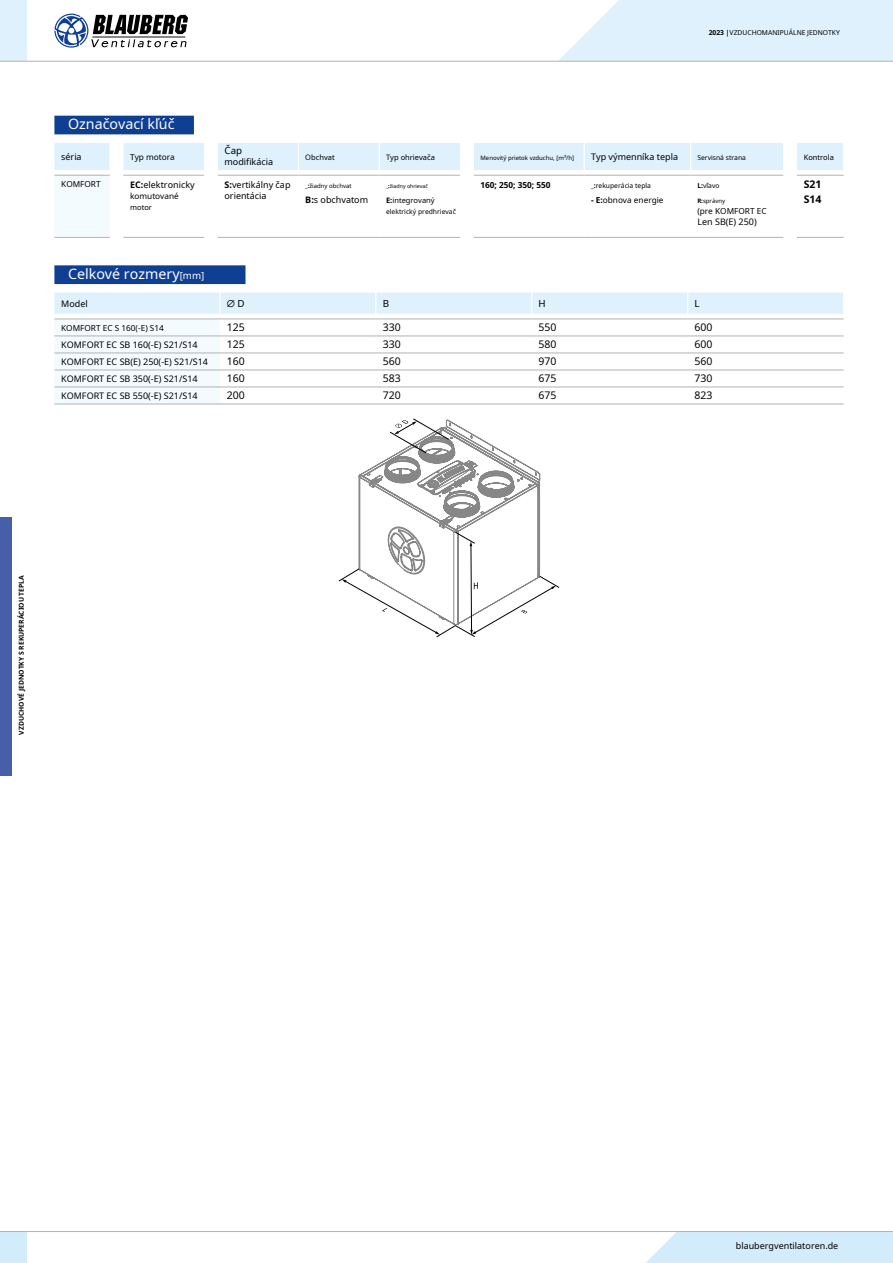
<style>
.page{position:relative;width:893px;height:1263px;background:#fff}
.page>*{position:absolute;margin:0;border:0;box-sizing:border-box;transform-origin:0 0}
.t1{font:14.25px "Noto Sans";color:#fff}
.t2{font:10.5px/17px "Noto Sans";color:#000;text-align:justify}
.t3{font:700 10.5px "Noto Sans";color:#000}
.t4{font:9.75px "Noto Sans";color:#000}
.t5{font:9.75px "Noto Sans Math";color:#000}
.t6{font:9px/17px "Noto Sans";color:#000}
.t7{font:8.25px "Noto Sans";color:#000}
.t8{font:700 8.25px "Noto Sans";color:#000}
.t9{font:7.5px "Noto Sans";color:#000}
.t10{font:6.75px "Noto Sans";color:#000}
.t11{font:700 6.75px "Noto Sans";color:#000}
.t12{font:6px "Noto Sans";color:#000}
.t13{font:5.25px "Noto Sans";color:#000}
.s1{font-weight:700}
.s2{font-size:9.75px}
.s3{font-family:"Noto Sans"}
</style>
<div class="page">
<div style="left:54px;top:265px;width:191px;height:19px;background:#0f3f93"></div>
<svg style="left:54px;top:293px;width:790px;height:111px"></svg>
<hr style="left:375px;top:293px;width:2px;height:21px;background:#fff">
<hr style="left:219px;top:293px;width:2px;height:21px;background:#fff">
<hr style="left:54px;top:319px;width:166px;height:1px;background:#b1b2b3">
<hr style="left:220px;top:319px;width:156px;height:1px;background:#b1b2b3">
<hr style="left:376px;top:319px;width:156px;height:1px;background:#b1b2b3">
<hr style="left:532px;top:319px;width:156px;height:1px;background:#b1b2b3">
<hr style="left:688px;top:319px;width:156px;height:1px;background:#b1b2b3">
<hr style="left:54px;top:336px;width:166px;height:1px;background:#b1b2b3">
<hr style="left:54px;top:353px;width:166px;height:1px;background:#b1b2b3">
<hr style="left:54px;top:370px;width:166px;height:1px;background:#b1b2b3">
<hr style="left:54px;top:387px;width:166px;height:1px;background:#b1b2b3">
<hr style="left:54px;top:404px;width:166px;height:1px;background:#b1b2b3">
<hr style="left:220px;top:336px;width:156px;height:1px;background:#b1b2b3">
<hr style="left:376px;top:336px;width:156px;height:1px;background:#b1b2b3">
<hr style="left:532px;top:336px;width:156px;height:1px;background:#b1b2b3">
<hr style="left:688px;top:336px;width:156px;height:1px;background:#b1b2b3">
<hr style="left:220px;top:387px;width:156px;height:1px;background:#b1b2b3">
<hr style="left:220px;top:404px;width:156px;height:1px;background:#b1b2b3">
<hr style="left:376px;top:387px;width:156px;height:1px;background:#b1b2b3">
<hr style="left:532px;top:387px;width:156px;height:1px;background:#b1b2b3">
<hr style="left:688px;top:387px;width:156px;height:1px;background:#b1b2b3">
<hr style="left:376px;top:404px;width:156px;height:1px;background:#b1b2b3">
<hr style="left:532px;top:404px;width:156px;height:1px;background:#b1b2b3">
<hr style="left:688px;top:404px;width:156px;height:1px;background:#b1b2b3">
<svg style="left:338px;top:419px;width:221px;height:218px"></svg>
<div style="left:54px;top:116px;width:140px;height:18px;background:#0f3f93"></div>
<div style="left:54px;top:175px;width:56px;height:62px;background:#f4fbfe"></div>
<svg style="left:124px;top:175px;width:719px;height:62px"></svg>
<hr style="left:123px;top:237px;width:81px;height:1px;background:#b1b2b3">
<hr style="left:218px;top:237px;width:80px;height:1px;background:#b1b2b3">
<hr style="left:298px;top:237px;width:81px;height:1px;background:#b1b2b3">
<hr style="left:379px;top:237px;width:81px;height:1px;background:#b1b2b3">
<hr style="left:474px;top:237px;width:110px;height:1px;background:#b1b2b3">
<hr style="left:584px;top:237px;width:107px;height:1px;background:#b1b2b3">
<hr style="left:691px;top:237px;width:92px;height:1px;background:#b1b2b3">
<hr style="left:797px;top:237px;width:47px;height:1px;background:#b1b2b3">
<hr style="left:54px;top:237px;width:56px;height:1px;background:#b1b2b3">
<hr style="left:54px;top:175px;width:56px;height:1px;background:#b1b2b3">
<hr style="left:123px;top:175px;width:81px;height:1px;background:#b1b2b3">
<hr style="left:218px;top:175px;width:80px;height:1px;background:#b1b2b3">
<hr style="left:298px;top:175px;width:81px;height:1px;background:#b1b2b3">
<hr style="left:379px;top:175px;width:81px;height:1px;background:#b1b2b3">
<hr style="left:474px;top:175px;width:110px;height:1px;background:#b1b2b3">
<hr style="left:584px;top:175px;width:107px;height:1px;background:#b1b2b3">
<hr style="left:691px;top:175px;width:92px;height:1px;background:#b1b2b3">
<hr style="left:797px;top:175px;width:47px;height:1px;background:#b1b2b3">
<svg style="left:54px;top:143px;width:790px;height:32px"></svg>
<div style="left:646px;top:1232px;width:247px;height:31px;background:#d3ecfc"></div>
<div style="left:0;top:1231px;width:27px;height:32px;background:#d3ecfc"></div>
<hr style="left:0;top:1231px;width:893px;height:1px;background:#b1b2b3">
<div style="left:0;top:0;width:27px;height:61px;background:#def1fd"></div>
<svg style="left:54px;top:14px;width:134px;height:34px"></svg>
<hr style="left:0;top:61px;width:893px;height:1px;background:#b1b2b3">
<svg style="left:558px;top:0;width:335px;height:62px;background:#e0f1fb"></svg>
<div style="left:0;top:517px;width:12px;height:259px;background:#475ea8"></div>
<h1 class="t1" style="left:68px;top:114px;width:108px">Označovací kľúč</h1>
<p class="t10" style="left:709px;top:27px;width:133px"><span class="s1">2023 |</span>VZDUCHOMANIPUÁLNE JEDNOTKY</p>
<p class="t4" style="left:225px;top:144px;width:19px">Čap</p>
<p class="t6" style="left:225px;top:153px;width:50px">modifikácia</p>
<p class="t6" style="left:61px;top:148px;width:22px">séria</p>
<p class="t7" style="left:130px;top:151px;width:46px">Typ motora</p>
<p class="t9" style="left:305px;top:152px;width:31px">Obchvat</p>
<p class="t9" style="left:386px;top:152px;width:50px">Typ ohrievača</p>
<p class="t12" style="left:480px;top:153px;width:95px">Menovitý prietok vzduchu, [m³/h]</p>
<p class="t6" style="left:591px;top:148px;width:88px">Typ výmenníka tepla</p>
<p class="t10" style="left:697px;top:153px;width:50px">Servisná strana</p>
<p class="t9" style="left:804px;top:152px;width:32px">Kontrola</p>
<p class="t7" style="left:61px;top:178px;width:41px">KOMFORT</p>
<p class="t6" style="left:130px;top:176px;width:66px"><span class="s1">EC:</span>elektronicky</p>
<p class="t7" style="left:130px;top:190px;width:50px">komutované</p>
<p class="t9" style="left:130px;top:202px;width:23px">motor</p>
<p class="t10" style="left:697px;top:181px;width:24px"><span class="s1">L:</span>vľavo</p>
<p class="t3" style="left:804px;top:177px;width:19px">S21</p>
<p class="t6" style="left:225px;top:179px;width:68px;line-height:10.8px"><span class="s1">S:</span>vertikálny čap orientácia</p>
<p class="t12" style="left:305px;top:182px;width:48px"><span class="s1">_:</span>žiadny obchvat</p>
<p class="t6" style="left:305px;top:191px;width:64px"><span class="s1">B:</span>s obchvatom</p>
<p class="t13" style="left:386px;top:182px;width:43px"><span class="s1">_:</span>žiadny ohrievač</p>
<p class="t8" style="left:480px;top:179px;width:72px">160; 250; 350; 550</p>
<p class="t10" style="left:591px;top:181px;width:62px"><span class="s1">_:</span>rekuperácia tepla</p>
<p class="t7" style="left:591px;top:194px;width:74px"><span class="s1">- E:</span>obnova energie</p>
<p class="t9" style="left:386px;top:195px;width:50px"><span class="s1">E:</span>integrovaný</p>
<p class="t3" style="left:804px;top:192px;width:19px">S14</p>
<p class="t10" style="left:386px;top:207px;width:71px">elektrický predhrievač</p>
<p class="t12" style="left:697px;top:197px;width:29px"><span class="s1">R:</span>správny</p>
<p class="t7" style="left:697px;top:205px;width:71px">(pre KOMFORT EC</p>
<p class="t6" style="left:697px;top:213px;width:61px">Len SB(E) 250)</p>
<h1 class="t1" style="left:68px;top:264px;width:138px">Celkové rozmery<span class="s2">[mm]</span></h1>
<p class="t6" style="left:61px;top:295px;width:28px">Model</p>
<p class="t5" style="left:227px;top:296px;width:19px">∅ <span class="s3">D</span></p>
<p class="t4" style="left:383px;top:296px;width:8px">B</p>
<p class="t4" style="left:539px;top:296px;width:9px">H</p>
<p class="t4" style="left:694px;top:296px;width:7px">L</p>
<p class="t7" style="left:61px;top:322px;width:104px">KOMFORT EC S 160(-E) S14</p>
<p class="t2" style="left:227px;top:319px;width:20px">125<br>125<br>160<br>160<br>200</p>
<p class="t2" style="left:383px;top:319px;width:20px">330<br>330<br>560<br>583<br>720</p>
<p class="t2" style="left:539px;top:319px;width:20px">550<br>580<br>970<br>675<br>675</p>
<p class="t2" style="left:694px;top:319px;width:20px">600<br>600<br>560<br>730<br>823</p>
<p class="t6" style="left:61px;top:336px;width:148px">KOMFORT EC SB 160(-E) S21/S14<br>KOMFORT EC SB(E) 250(-E) S21/S14<br>KOMFORT EC SB 350(-E) S21/S14<br>KOMFORT EC SB 550(-E) S21/S14</p>
<p class="t11" style="left:17px;top:734px;width:161px;rotate:-90deg">VZDUCHOVÉ JEDNOTKY S REKUPERÁCIOU TEPLA</p>
<p class="t6" style="left:736px;top:1237px;width:104px">blaubergventilatoren.de</p>
</div>
